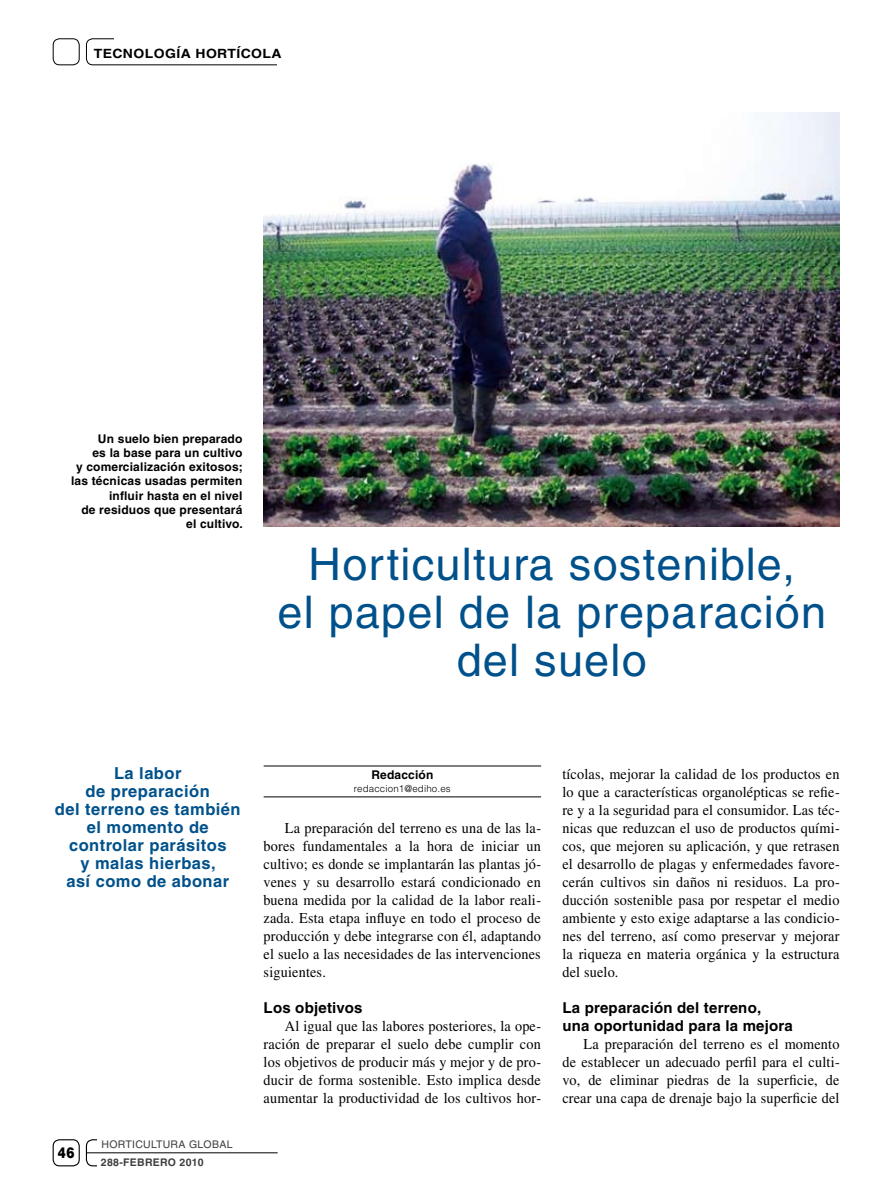
<style>
.page{position:relative;width:893px;height:1191px;background:#fff}
.page>*{position:absolute;margin:0;border:0;box-sizing:border-box;transform-origin:0 0}
.t1{font:45px/48px "Helvetica";letter-spacing:.03em;color:#00518b;text-align:center}
.t2{font:700 16.5px/18px "Helvetica";letter-spacing:.03em;color:#00518b;text-align:center}
.t3{font:15px/18px "Times";letter-spacing:.01em;color:#000;text-align:justify;scale:.95 1}
.t4{font:700 15px "Helvetica";letter-spacing:.015em;color:#000}
.t5{font:900 15px "Helvetica";color:#000;scale:.8 1}
.t6{font:700 12.75px "Helvetica";letter-spacing:.03em;color:#000;scale:1.1 1}
.t7{font:700 12px/14.2px "Helvetica";letter-spacing:.015em;color:#000;text-align:right}
.t8{font:10.5px "Helvetica";letter-spacing:.03em;color:#3e3e40}
.t9{font:700 10.5px "Helvetica";letter-spacing:.03em;color:#3e3e40}
.t10{font:300 9.75px "Helvetica";letter-spacing:.015em;color:#000}
</style>
<div class="page">
<div style="left:86px;top:38px;width:204px;height:27px;border:1px solid #000;border-radius:6px"></div>
<div style="left:278px;top:35px;width:13px;height:37px;background:#fff"></div>
<div style="left:114px;top:20px;width:171px;height:23px;background:#fff"></div>
<div style="left:53px;top:38px;width:27px;height:27px;border:1px solid #000;border-radius:6px"></div>
<div style="left:53px;top:1139px;width:27px;height:27px;border:1px solid #000;border-radius:6px"></div>
<div style="left:86px;top:1139px;width:27px;height:27px;border:1px solid #000;border-radius:6px"></div>
<div style="left:97px;top:1130px;width:25px;height:43px;background:#fff"></div>
<hr style="left:86px;top:1152px;width:192px;height:1px;background:#000">
<img style="left:264px;top:113px;width:576px;height:414px">
<hr style="left:264px;top:765px;width:277px;height:1px;background:#000">
<hr style="left:264px;top:796px;width:277px;height:1px;background:#000">
<p class="t6" style="left:94px;top:46px;width:172px">TECNOLOGÍA HORTÍCOLA</p>
<p class="t7" style="left:71px;top:431px;width:173px">Un suelo bien preparado<br>es la base para un cultivo<br>y comercialización exitosos; las técnicas usadas permiten influir hasta en el nivel<br>de residuos que presentará el cultivo.</p>
<p class="t1" style="left:277px;top:540px;width:550px">Horticultura sostenible,<br>el papel de la preparación del suelo</p>
<p class="t2" style="left:55px;top:764px;width:187px">La labor<br>de preparación<br>del terreno es también el momento de controlar parásitos<br>y malas hierbas,<br>así como de abonar</p>
<p class="t3" style="left:562px;top:765px;width:294px">tícolas, mejorar la calidad de los productos en lo que a características organolépticas se refie&shy;re y a la seguridad para el consumidor. Las téc&shy;nicas que reduzcan el uso de productos quími&shy;cos, que mejoren su aplicación, y que retrasen el desarrollo de plagas y enfermedades favore&shy;cerán cultivos sin daños ni residuos. La pro&shy;ducción sostenible pasa por respetar el medio ambiente y esto exige adaptarse a las condicio&shy;nes del terreno, así como preservar y mejorar la riqueza en materia orgánica y la estructura del suelo.</p>
<p class="t4" style="left:562px;top:998px;width:200px">La preparación del terreno,</p>
<p class="t4" style="left:562px;top:1016px;width:232px">una oportunidad para la mejora</p>
<p class="t3" style="left:584px;top:1035px;width:271px">La preparación del terreno es el momento</p>
<p class="t3" style="left:562px;top:1053px;width:294px">de establecer un adecuado perfil para el culti-</p>
<p class="t3" style="left:562px;top:1071px;width:293px">vo, de eliminar piedras de la superficie, de</p>
<p class="t3" style="left:562px;top:1089px;width:293px">crear una capa de drenaje bajo la superficie del</p>
<p class="t7" style="left:371px;top:767px;width:64px">Redacción</p>
<p class="t10" style="left:354px;top:783px;width:98px">redaccion1@ediho.es</p>
<p class="t3" style="left:264px;top:819px;width:294px;text-indent:21px">La preparación del terreno es una de las la&shy;bores fundamentales a la hora de iniciar un cultivo; es donde se implantarán las plantas jó&shy;venes y su desarrollo estará condicionado en buena medida por la calidad de la labor reali&shy;zada. Esta etapa influye en todo el proceso de producción y debe integrarse con él, adaptando el suelo a las necesidades de las intervenciones siguientes.</p>
<p class="t4" style="left:264px;top:998px;width:100px">Los objetivos</p>
<p class="t3" style="left:285px;top:1017px;width:271px">Al igual que las labores posteriores, la ope-</p>
<p class="t3" style="left:264px;top:1035px;width:293px">ración de preparar el suelo debe cumplir con</p>
<p class="t3" style="left:264px;top:1053px;width:294px">los objetivos de producir más y mejor y de pro-</p>
<p class="t3" style="left:264px;top:1071px;width:293px">ducir de forma sostenible. Esto implica desde</p>
<p class="t3" style="left:264px;top:1089px;width:294px">aumentar la productividad de los cultivos hor-</p>
<p class="t5" style="left:58px;top:1142px;width:22px">46</p>
<p class="t8" style="left:102px;top:1137px;width:133px">HORTICULTURA GLOBAL</p>
<p class="t9" style="left:101px;top:1156px;width:104px">288-FEBRERO 2010</p>
</div>
